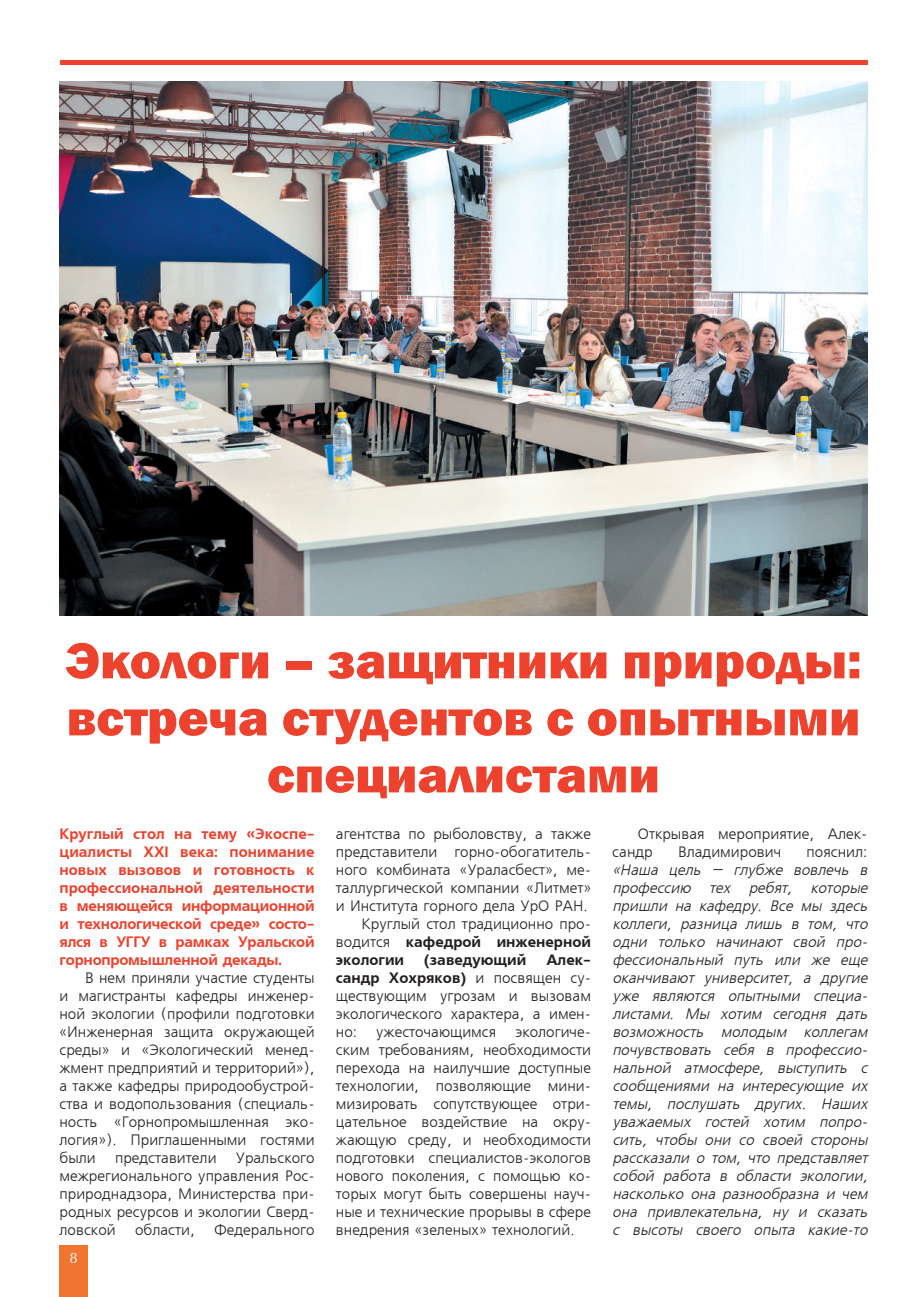
<style>
.page{position:relative;width:910px;height:1297px;background:#fff}
.page>*{position:absolute;margin:0;border:0;box-sizing:border-box;transform-origin:0 0}
.t1{font:800 52.5px/57px "Franklin Gothic";color:#ec422e;text-align:center}
.t2{font:15px/18px "Free Set CTT";color:#231f20;text-align:justify}
.t3{font:italic 15px/18px "Free Set CTT";color:#231f20;text-align:justify}
.t4{font:15px/18px "AXP Free Set C Bold";letter-spacing:-.015em;color:#ec422e;text-align:justify}
.t5{font:15px/18px "AXP Free Set C Bold";color:#231f20}
.t6{font:15px "AG Opus";color:#fff}
.s1{font-family:"Free Set CTT"}
</style>
<div class="page">
<div style="left:60px;top:1246px;width:28px;height:51px;background:#f17431"></div>
<hr style="left:60px;top:60px;width:807px;height:4px;background:#ec422e">
<img style="left:60px;top:82px;width:807px;height:534px">
<h1 class="t1" style="left:65px;top:632px;width:798px">Экологи – защитники природы: встреча студентов с опытными специалистами</h1>
<p class="t4" style="left:60px;top:825px;width:257px">Круглый стол на тему «Экоспе&shy;циалисты XXI века: понимание новых вызовов и готовность к профессиональной деятельности в меняющейся информационной и технологической среде» состо&shy;ялся в УГГУ в рамках Уральской горнопромышленной декады.</p>
<p class="t2" style="left:60px;top:969px;width:257px;text-indent:26px">В нем приняли участие студенты и магистранты кафедры инженер&shy;ной экологии (профили подготовки «Инженерная защита окружающей среды» и «Экологический менед&shy;жмент предприятий и территорий»), а также кафедры природообустрой&shy;ства и водопользования (специаль&shy;ность «Горнопромышленная эко&shy;логия»). Приглашенными гостями были</p>
<p class="t2" style="left:60px;top:1149px;width:257px;text-indent:176px">Уральского межрегионального управления Рос&shy;природнадзора, Министерства при&shy;родных ресурсов и экологии Сверд&shy;ловской</p>
<p class="t2" style="left:115px;top:1149px;width:103px">представители</p>
<p class="t2" style="left:135px;top:1221px;width:61px">области,</p>
<p class="t2" style="left:214px;top:1221px;width:102px">Федерального</p>
<p class="t6" style="left:69px;top:1250px;width:10px">8</p>
<p class="t2" style="left:336px;top:825px;width:257px;text-align:right">агентства по рыболовству, а также представители горно-обогатитель&shy;ного комбината «Ураласбест», ме&shy;таллургической компании «Литмет» и Института горного дела УрО РАН.<br>Круглый стол традиционно про-</p>
<p class="t5" style="left:336px;top:933px;width:257px"><span class="s1">водится</span> кафедрой инженерной экологии</p>
<p class="t5" style="left:424px;top:951px;width:104px">(заведующий</p>
<p class="t5" style="left:336px;top:951px;width:257px;text-align:right">Алек-<br>сандр Хохряков) <span class="s1">и посвящен су-</span></p>
<p class="t2" style="left:336px;top:987px;width:257px">ществующим угрозам и вызовам экологического характера, а имен&shy;но:</p>
<p class="t2" style="left:336px;top:1023px;width:257px;text-indent:180px">экологиче&shy;ским требованиям, необходимости перехода на наилучшие доступные технологии, позволяющие мини&shy;мизировать сопутствующее отри&shy;цательное воздействие на окру&shy;жающую среду, и необходимости подготовки специалистов-экологов нового поколения, с помощью ко&shy;торых могут быть совершены науч&shy;ные и технические прорывы в сфере внедрения «зеленых» технологий.</p>
<p class="t2" style="left:376px;top:1023px;width:122px">ужесточающимся</p>
<p class="t2" style="left:612px;top:825px;width:257px;text-indent:26px">Открывая мероприятие, Алек&shy;сандр</p>
<p class="t2" style="left:678px;top:843px;width:105px">Владимирович</p>
<p class="t2" style="left:807px;top:843px;width:62px">пояснил:</p>
<p class="t3" style="left:612px;top:861px;width:260px">«Наша цель – глубже вовлечь в профессию тех ребят, которые пришли на кафедру. Все мы здесь коллеги, разница лишь в том, что одни только начинают свой про&shy;фессиональный путь или же еще оканчивают университет, а другие уже являются опытными специа&shy;листами. Мы хотим сегодня дать возможность молодым коллегам почувствовать себя в профессио&shy;нальной атмосфере, выступить с сообщениями на интересующие их темы, послушать других. Наших уважаемых гостей хотим попро&shy;сить, чтобы они со своей стороны рассказали о том, что представляет собой работа в области экологии, насколько она разнообразна и чем она привлекательна, ну и сказать с высоты своего опыта какие-то</p>
</div>
